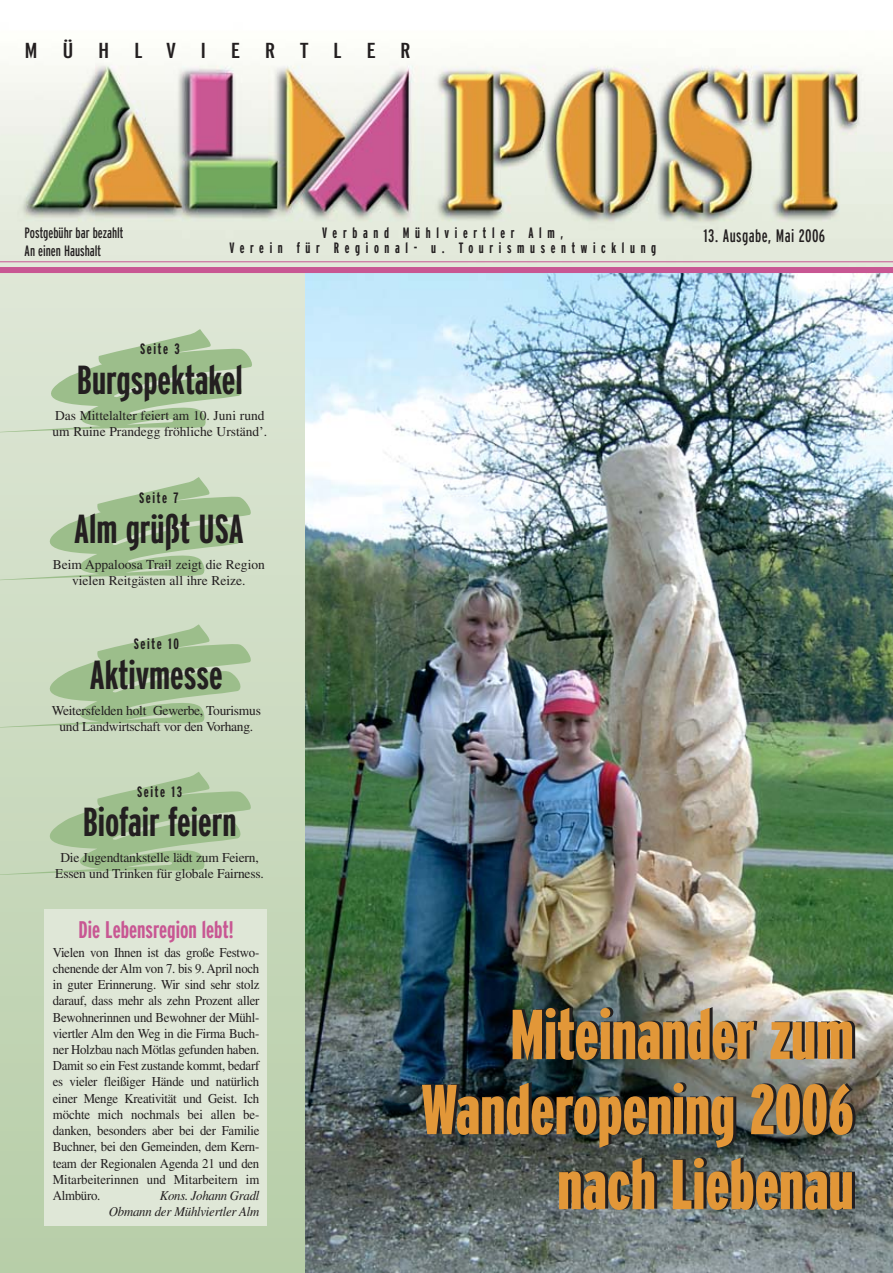
<style>
.page{position:relative;width:893px;height:1273px;background:#fff}
.page>*{position:absolute;margin:0;border:0;box-sizing:border-box;transform-origin:0 0}
.t1{font:900 extra-condensed 70.5px/75px "Interstate";color:#e29738;text-align:right}
.t2{font:700 extra-condensed 40.5px "Interstate";color:#231f20}
.t3{font:700 extra-condensed 24px "Interstate";color:#c85793}
.t4{font:extra-condensed 21.6px "Interstate";letter-spacing:.88em;color:#231f20;scale:1.29 1}
.t5{font:extra-condensed 18px "Interstate";letter-spacing:.02em;color:#231f20}
.t6{font:700 extra-condensed 15px/15px "Interstate";letter-spacing:.4em;color:#231f20;text-align:center;scale:.94 1}
.t7{font:extra-condensed 15px/18px "Interstate";color:#231f20}
.t8{font:700 extra-condensed 15px "Interstate";letter-spacing:.4em;color:#231f20}
.t9{font:13.5px/16.2px "Times";color:#231f20;text-align:justify;scale:.95 1}
.t10{font:13.5px/16.2px "Times";color:#231f20;text-align:center}
.t11{font:13.5px/16.2px "Times";letter-spacing:-.02em;color:#231f20;text-align:center}
.t12{font:italic 13.5px/16.2px "Times";letter-spacing:-.02em;color:#231f20;text-align:right;scale:.95 1}
</style>
<div class="page">
<img style="left:0;top:57px;width:893px;height:1216px">
<h3 class="t4" style="left:25px;top:42px;width:301px">MÜHLVIERTLER</h3>
<p class="t6" style="left:229px;top:227px;width:455px">Verband Mühlviertler Alm,<br>Verein für Regional- u. Tourismusentwicklung</p>
<p class="t7" style="left:25px;top:225px;width:100px">Postgebühr bar bezahlt<br>An einen Haushalt</p>
<h3 class="t5" style="left:703px;top:229px;width:123px">13. Ausgabe, Mai 2006</h3>
<p class="t8" style="left:140px;top:343px;width:41px">Seite 3</p>
<h2 class="t2" style="left:77px;top:364px;width:167px">Burgspektakel</h2>
<p class="t10" style="left:52px;top:408px;width:216px;text-align:left">Das Mittelalter feiert am 10. Juni rund um Ruine Prandegg fröhliche Urständ’.</p>
<p class="t8" style="left:139px;top:492px;width:41px">Seite 7</p>
<h2 class="t2" style="left:74px;top:513px;width:171px">Alm grüßt USA</h2>
<p class="t10" style="left:53px;top:557px;width:214px">Beim Appaloosa Trail zeigt die Region vielen Reitgästen all ihre Reize.</p>
<p class="t8" style="left:134px;top:638px;width:47px">Seite 10</p>
<h2 class="t2" style="left:90px;top:660px;width:134px">Aktivmesse</h2>
<p class="t11" style="left:52px;top:703px;width:211px">Weitersfelden holt Gewerbe, Tourismus und Landwirtschaft vor den Vorhang.</p>
<p class="t8" style="left:137px;top:786px;width:46px">Seite 13</p>
<h2 class="t2" style="left:83px;top:807px;width:155px">Biofair feiern</h2>
<p class="t10" style="left:55px;top:851px;width:210px">Die Jugendtankstelle lädt zum Feiern,<br>Essen und Trinken für globale Fairness.</p>
<h3 class="t3" style="left:79px;top:920px;width:156px">Die Lebensregion lebt!</h3>
<p class="t9" style="left:53px;top:945px;width:219px">Vielen von Ihnen ist das große Festwo&shy;chenende der Alm von 7. bis 9. April noch in guter Erinnerung. Wir sind sehr stolz darauf, dass mehr als zehn Prozent aller Bewohnerinnen und Bewohner der Mühl&shy;viertler Alm den Weg in die Firma Buch&shy;ner Holzbau nach Mötlas gefunden haben.<br>Damit so ein Fest zustande kommt, bedarf es vieler fleißiger Hände und natürlich einer Menge Kreativität und Geist. Ich möchte mich nochmals bei allen be&shy;danken, besonders aber bei der Familie Buchner, bei den Gemeinden, dem Kern&shy;team der Regionalen Agenda 21 und den Mitarbeiterinnen und Mitarbeitern im Almbüro.</p>
<p class="t12" style="left:109px;top:1188px;width:160px">Kons. Johann Gradl<br>Obmann der Mühlviertler Alm</p>
<h1 class="t1" style="left:421px;top:1002px;width:434px">Miteinander zum<br>Wanderopening 2006 nach Liebenau</h1>
</div>
